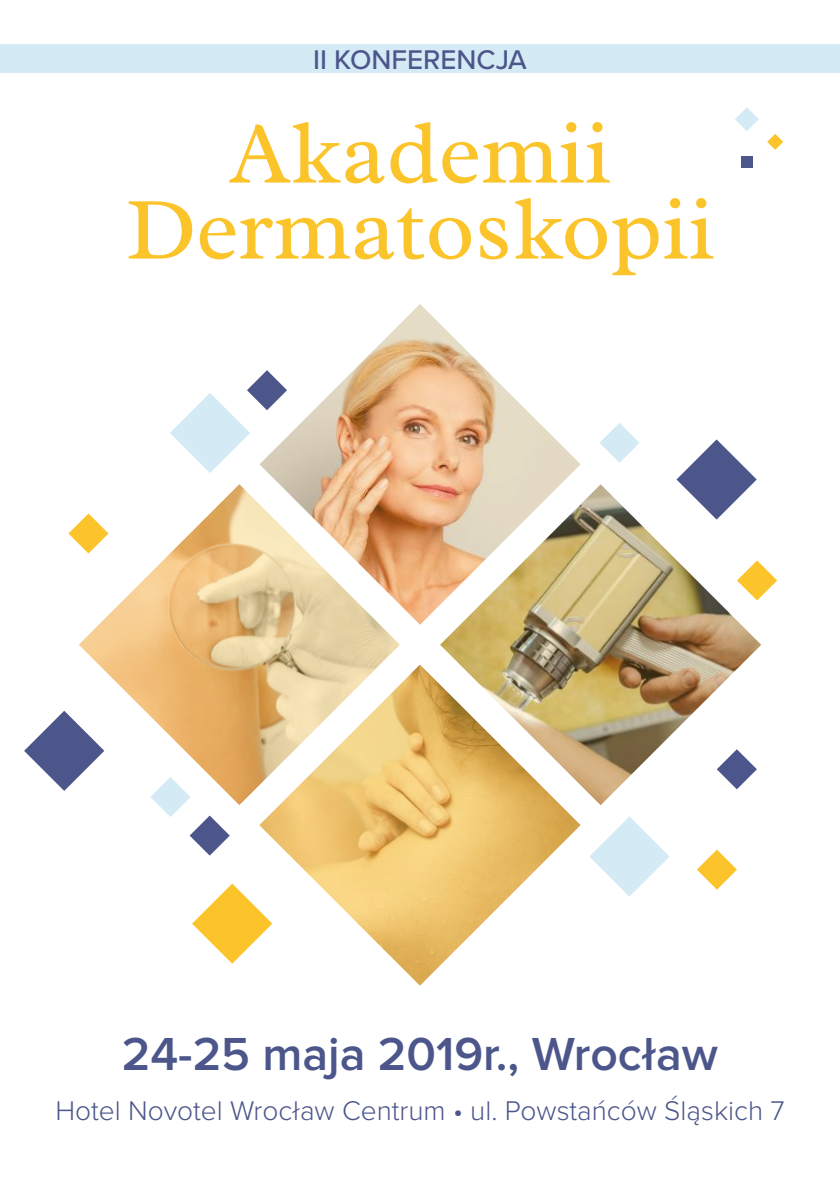
<style>
.page{position:relative;width:840px;height:1191px;background:#fff}
.page>*{position:absolute;margin:0;border:0;box-sizing:border-box;transform-origin:0 0}
.t1{font:90px/76px "Radley";color:#fcc42b;text-align:center}
.t2{font:600 48px "Proxima Nova";color:#4c568b}
.t3{font:300 28px "Proxima Nova";color:#4c568b}
.t4{font:500 28px "Proxima Nova";color:#4c568b}
</style>
<div class="page">
<div style="left:0;top:45px;width:839px;height:28px;background:#d4ebf6"></div>
<svg style="left:589px;top:816px;width:80px;height:80px"></svg>
<svg style="left:697px;top:849px;width:39px;height:40px"></svg>
<svg style="left:68px;top:523px;width:11px;height:21px"></svg>
<svg style="left:192px;top:883px;width:67px;height:80px"></svg>
<svg style="left:159px;top:805px;width:71px;height:50px"></svg>
<svg style="left:170px;top:378px;width:89px;height:95px"></svg>
<svg style="left:259px;top:664px;width:321px;height:321px"></svg>
<svg style="left:79px;top:484px;width:320px;height:321px"></svg>
<svg style="left:259px;top:304px;width:321px;height:320px"></svg>
<img style="left:440px;top:484px;width:320px;height:321px">
<svg style="left:676px;top:439px;width:80px;height:80px"></svg>
<svg style="left:736px;top:560px;width:40px;height:40px"></svg>
<svg style="left:600px;top:423px;width:39px;height:40px"></svg>
<div style="left:740px;top:156px;width:12px;height:12px;background:#4c568b"></div>
<svg style="left:767px;top:134px;width:15px;height:16px"></svg>
<svg style="left:735px;top:107px;width:23px;height:24px"></svg>
<svg style="left:24px;top:710px;width:80px;height:81px"></svg>
<p class="t4" style="left:313px;top:39px;width:215px">II KONFERENCJA</p>
<h1 class="t1" style="left:126px;top:115px;width:590px">Akademii<br>Dermatoskopii</h1>
<h2 class="t2" style="left:122px;top:1026px;width:597px">24-25 maja 2019r., Wrocław</h2>
<p class="t3" style="left:55px;top:1090px;width:730px">Hotel Novotel Wrocław Centrum • ul. Powstańców Śląskich 7</p>
</div>
